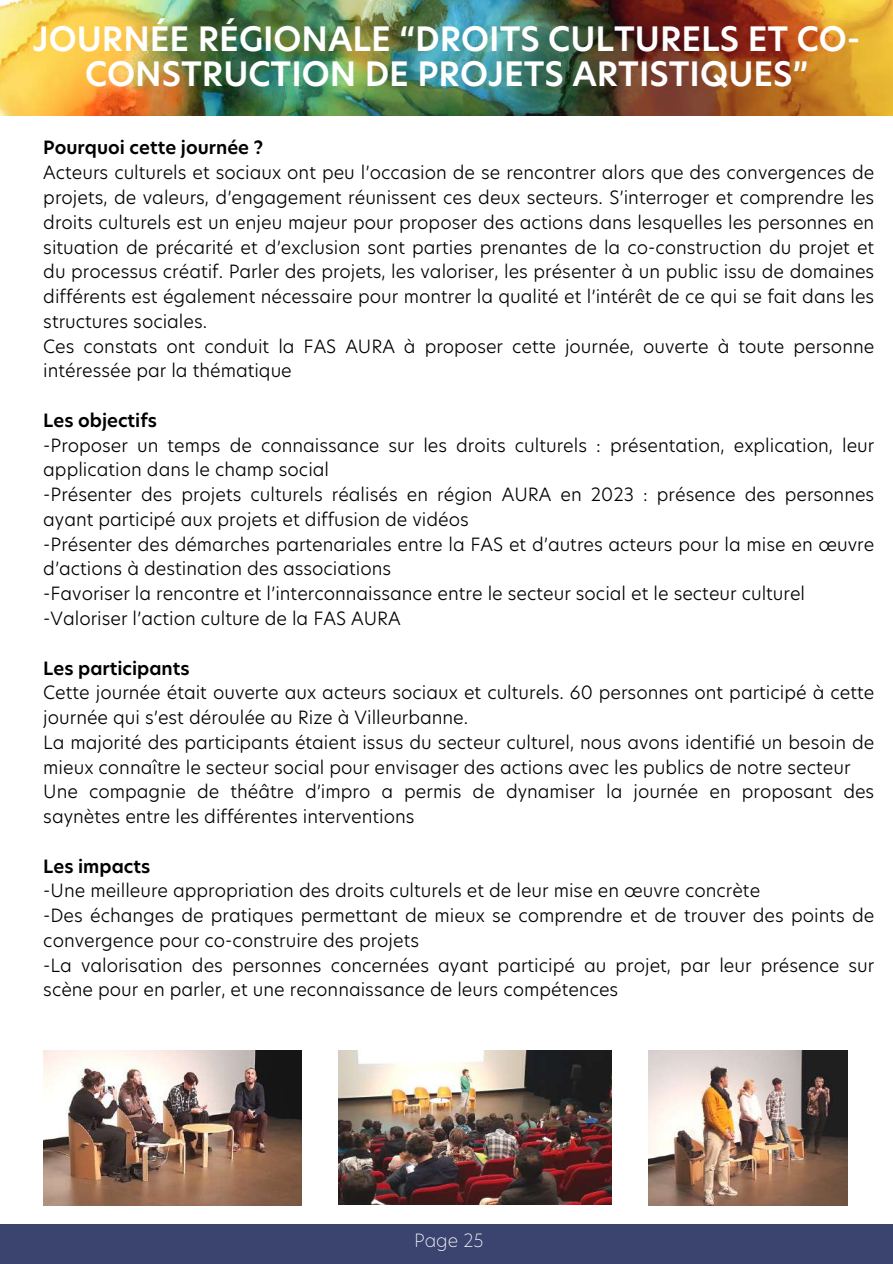
<style>
.page{position:relative;width:893px;height:1264px;background:#fff}
.page>*{position:absolute;margin:0;border:0;box-sizing:border-box;transform-origin:0 0}
.t1{font:600 33px/34.8px "Hero New";color:#fff;text-align:center}
.t2{font:300 18px/24.8px "Hero New";color:#000}
.t3{font:600 18px "Hero New";color:#000}
.t4{font:200 18px "Hero New";color:#fff}
</style>
<div class="page">
<img style="left:0;top:0;width:892px;height:116px">
<div style="left:0;top:1224px;width:892px;height:39px;background:#3b436f"></div>
<img style="left:43px;top:1050px;width:258px;height:154px">
<img style="left:338px;top:1050px;width:273px;height:154px">
<img style="left:648px;top:1050px;width:199px;height:154px">
<h1 class="t1" style="left:33px;top:22px;width:829px">JOURNÉE RÉGIONALE “DROITS CULTURELS ET CO-<br>CONSTRUCTION DE PROJETS ARTISTIQUES”</h1>
<p class="t3" style="left:43px;top:135px;width:221px">Pourquoi cette journée ?</p>
<p class="t2" style="left:43px;top:160px;width:832px">Acteurs culturels et sociaux ont peu l’occasion de se rencontrer alors que des convergences de projets, de valeurs, d’engagement réunissent ces deux secteurs. S’interroger et comprendre les droits culturels est un enjeu majeur pour proposer des actions dans lesquelles les personnes en situation de précarité et d’exclusion sont parties prenantes de la co-construction du projet et du processus créatif. Parler des projets, les valoriser, les présenter à un public issu de domaines différents est également nécessaire pour montrer la qualité et l’intérêt de ce qui se fait dans les structures sociales.<br>Ces constats ont conduit la FAS AURA à proposer cette journée, ouverte à toute personne intéressée par la thématique</p>
<p class="t3" style="left:43px;top:408px;width:115px">Les objectifs</p>
<p class="t2" style="left:43px;top:433px;width:832px">-Proposer un temps de connaissance sur les droits culturels : présentation, explication, leur application dans le champ social<br>-Présenter des projets culturels réalisés en région AURA en 2023 : présence des personnes ayant participé aux projets et diffusion de vidéos<br>-Présenter des démarches partenariales entre la FAS et d’autres acteurs pour la mise en œuvre d’actions à destination des associations<br>-Favoriser la rencontre et l’interconnaissance entre le secteur social et le secteur culturel -Valoriser l’action culture de la FAS AURA</p>
<p class="t3" style="left:43px;top:655px;width:148px">Les participants</p>
<p class="t2" style="left:43px;top:680px;width:832px">Cette journée était ouverte aux acteurs sociaux et culturels. 60 personnes ont participé à cette journée qui s’est déroulée au Rize à Villeurbanne.<br>La majorité des participants étaient issus du secteur culturel, nous avons identifié un besoin de mieux connaître le secteur social pour envisager des actions avec les publics de notre secteur Une compagnie de théâtre d’impro a permis de dynamiser la journée en proposant des saynètes entre les différentes interventions</p>
<p class="t3" style="left:43px;top:853px;width:108px">Les impacts</p>
<p class="t2" style="left:43px;top:878px;width:832px">-Une meilleure appropriation des droits culturels et de leur mise en œuvre concrète<br>-Des échanges de pratiques permettant de mieux se comprendre et de trouver des points de convergence pour co-construire des projets<br>-La valorisation des personnes concernées ayant participé au projet, par leur présence sur scène pour en parler, et une reconnaissance de leurs compétences</p>
<p class="t4" style="left:414px;top:1227px;width:71px">Page 25</p>
</div>
